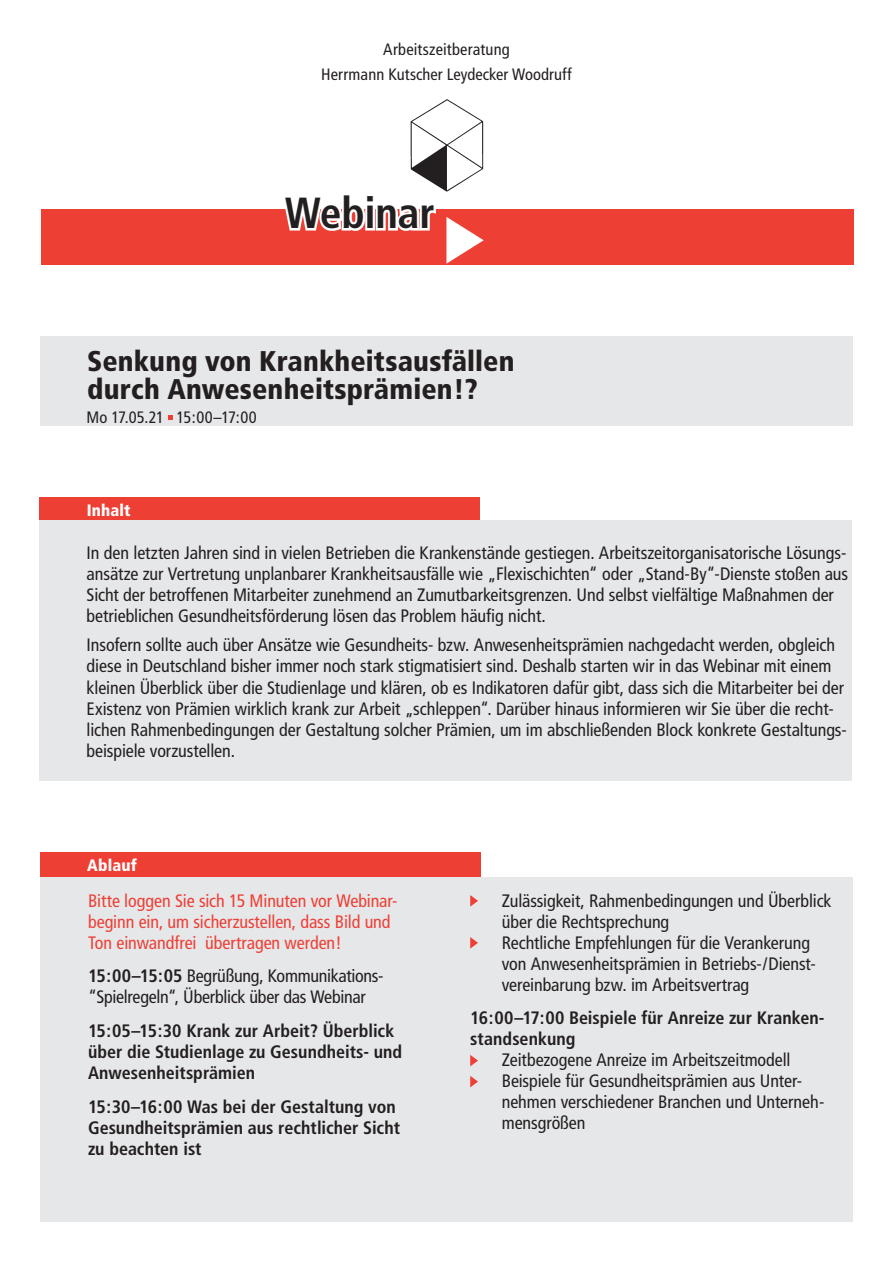
<style>
.page{position:relative;width:893px;height:1263px;background:#fff}
.page>*{position:absolute;margin:0;border:0;box-sizing:border-box;transform-origin:0 0}
.t1{font:700 condensed 43.5px "Frutiger";letter-spacing:-.005em;color:#231f20}
.t2{font:900 condensed 28.5px/28.5px "Frutiger";letter-spacing:.005em;color:#231f20}
.t3{font:condensed 18px/21px "Frutiger";letter-spacing:-.005em;color:#231f20}
.t4{font:700 condensed 18px/21px "Frutiger";color:#231f20}
.t5{font:condensed 18px/21px "Frutiger";letter-spacing:-.005em;color:#ee3f35}
.t6{font:condensed 16.5px/25.5px "Frutiger";letter-spacing:.005em;color:#231f20;text-align:center}
.t7{font:900 condensed 16.5px "Frutiger";letter-spacing:.01em;color:#fff}
.s1{font-weight:700}
</style>
<div class="page">
<div style="left:41px;top:210px;width:812px;height:55px;background:#ee3f35"></div>
<svg style="left:446px;top:217px;width:38px;height:47px"></svg>
<div style="left:40px;top:853px;width:440px;height:24px;background:#ee3f35"></div>
<div style="left:40px;top:877px;width:813px;height:344px;background:#e6e7e9"></div>
<svg style="left:470px;top:895px;width:8px;height:12px"></svg>
<svg style="left:470px;top:937px;width:8px;height:12px"></svg>
<svg style="left:470px;top:1055px;width:8px;height:11px"></svg>
<svg style="left:470px;top:1076px;width:8px;height:11px"></svg>
<div style="left:40px;top:498px;width:440px;height:23px;background:#ee3f35"></div>
<div style="left:40px;top:521px;width:812px;height:260px;background:#e6e7e9"></div>
<div style="left:40px;top:337px;width:813px;height:89px;background:#e6e7e9"></div>
<svg style="left:168px;top:415px;width:4px;height:4px"></svg>
<svg style="left:280px;top:209px;width:158px;height:22px"></svg>
<img style="left:410px;top:99px;width:74px;height:92px">
<p class="t6" style="left:321px;top:37px;width:252px">Arbeitszeitberatung<br>Herrmann Kutscher Leydecker Woodruff</p>
<h1 class="t1" style="left:285px;top:187px;width:152px">Webinar</h1>
<h2 class="t2" style="left:87px;top:347px;width:429px">Senkung von Krankheitsausfällen durch Anwesenheitsprämien!?</h2>
<p class="t6" style="left:87px;top:405px;width:172px">Mo 17.05.21 15:00–17:00</p>
<p class="t7" style="left:87px;top:500px;width:46px">Inhalt</p>
<p class="t3" style="left:87px;top:542px;width:763px">In den letzten Jahren sind in vielen Betrieben die Krankenstände gestiegen. Arbeitszeitorganisatorische Lösungs&shy;ansätze zur Vertretung unplanbarer Krankheitsausfälle wie „Flexischichten“ oder „Stand-By“-Dienste stoßen aus Sicht der betroffenen Mitarbeiter zunehmend an Zumutbarkeitsgrenzen. Und selbst vielfältige Maßnahmen der betrieblichen Gesundheitsförderung lösen das Problem häufig nicht.</p>
<p class="t3" style="left:87px;top:635px;width:762px">Insofern sollte auch über Ansätze wie Gesundheits- bzw. Anwesenheitsprämien nachgedacht werden, obgleich diese in Deutschland bisher immer noch stark stigmatisiert sind. Deshalb starten wir in das Webinar mit einem kleinen Überblick über die Studienlage und klären, ob es Indikatoren dafür gibt, dass sich die Mitarbeiter bei der Existenz von Prämien wirklich krank zur Arbeit „schleppen“. Darüber hinaus informieren wir Sie über die recht&shy;lichen Rahmenbedingungen der Gestaltung solcher Prämien, um im abschließenden Block konkrete Gestaltungs&shy;beispiele vorzustellen.</p>
<p class="t7" style="left:87px;top:855px;width:51px">Ablauf</p>
<p class="t5" style="left:88px;top:890px;width:311px">Bitte loggen Sie sich 15 Minuten vor Webinar&shy;beginn ein, um sicherzustellen, dass Bild und<br>Ton einwandfrei übertragen werden!</p>
<p class="t3" style="left:88px;top:966px;width:297px"><span class="s1">15:00–15:05</span> Begrüßung, Kommunikations-“Spielregeln“, Überblick über das Webinar</p>
<p class="t4" style="left:88px;top:1020px;width:316px">15:05–15:30 Krank zur Arbeit? Überblick über die Studienlage zu Gesundheits- und<br>Anwesenheitsprämien</p>
<p class="t4" style="left:88px;top:1096px;width:313px">15:30–16:00 Was bei der Gestaltung von<br>Gesundheitsprämien aus rechtlicher Sicht zu beachten ist</p>
<p class="t3" style="left:502px;top:890px;width:331px">Zulässigkeit, Rahmenbedingungen und Überblick über die Rechtsprechung<br>Rechtliche Empfehlungen für die Verankerung von Anwesenheitsprämien in Betriebs-/Dienst&shy;vereinbarung bzw. im Arbeitsvertrag</p>
<p class="t4" style="left:470px;top:1008px;width:356px">16:00–17:00 Beispiele für Anreize zur Kranken&shy;standsenkung</p>
<p class="t3" style="left:502px;top:1050px;width:324px">Zeitbezogene Anreize im Arbeitszeitmodell Beispiele für Gesundheitsprämien aus Unter&shy;nehmen verschiedener Branchen und Unterneh&shy;mensgrößen</p>
</div>
